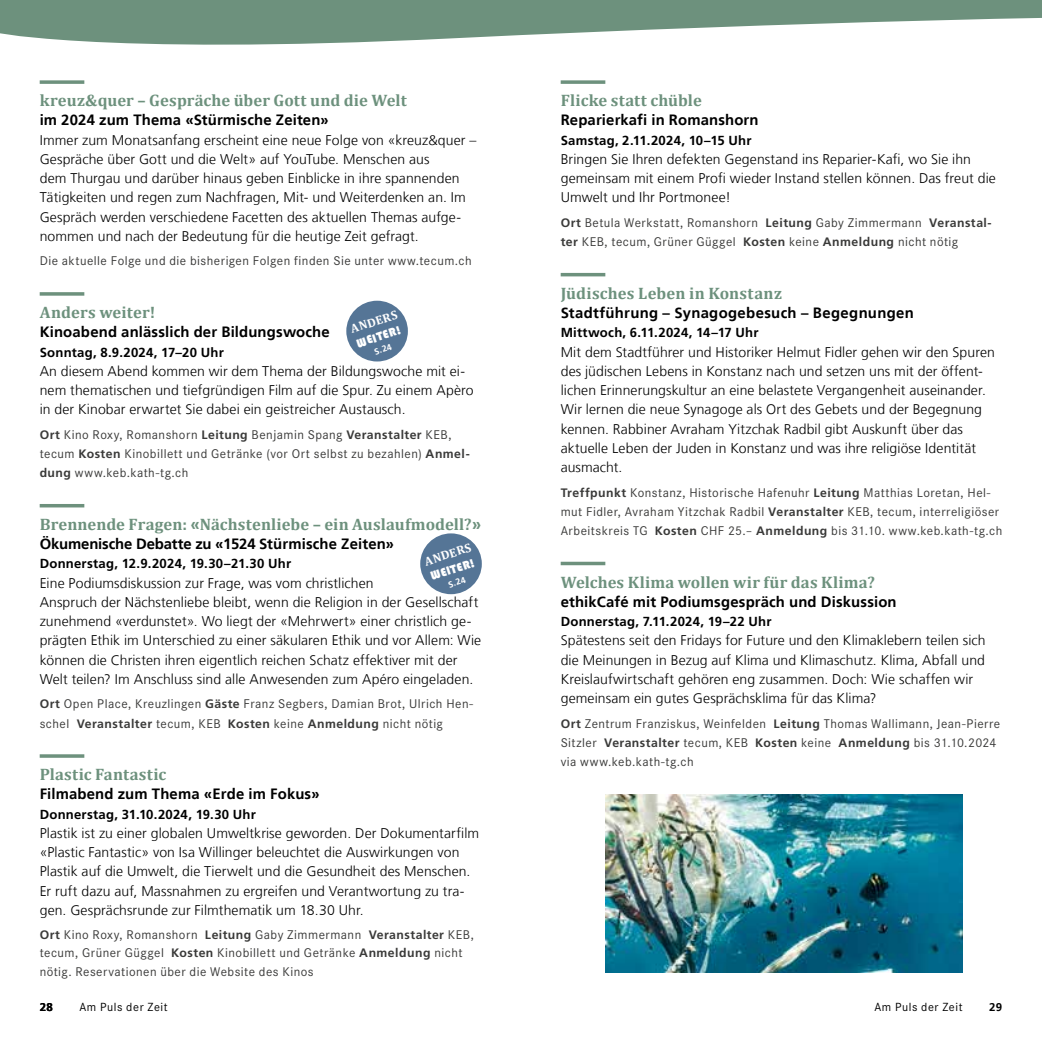
<style>
.page{position:relative;width:1042px;height:1042px;background:#fff}
.page>*{position:absolute;margin:0;border:0;box-sizing:border-box;transform-origin:0 0}
.t1{font:700 16.62px "Cambria";letter-spacing:.01em;color:#6d917d}
.t2{font:700 14.88px "Frutiger";letter-spacing:.01em;color:#000}
.t3{font:300 14px/19.2px "Frutiger";letter-spacing:.01em;color:#000}
.t4{font:13.12px/19.2px "Corporate S";letter-spacing:.035em;color:#3a3a39}
.t5{font:700 13.12px "Frutiger LT Pro";letter-spacing:.015em;color:#000}
.t6{font:12.25px "Corporate S";letter-spacing:.045em;color:#000}
.t7{font:12.25px "Bauhaus 93";color:#fff}
.t8{font:700 12.25px "Cambria";color:#fff}
.t9{font:700 11.38px "Frutiger";color:#000}
.t10{font:700 8.75px "Frutiger";color:#fff}
.s1{font-family:"Frutiger LT Pro"}
.s2{font-family:"Frutiger LT Pro";font-weight:700;font-size:12.25px}
.s3{font-family:"Frutiger"}
</style>
<div class="page">
<svg style="left:0;top:0;width:1042px;height:45px;fill:#6d917d"></svg>
<svg style="left:40px;top:80px;width:44px;height:4px"></svg>
<svg style="left:40px;top:292px;width:44px;height:4px"></svg>
<hr style="left:40px;top:504px;width:44px;height:3px;background:#6d917d">
<svg style="left:40px;top:754px;width:44px;height:4px"></svg>
<svg style="left:561px;top:80px;width:44px;height:4px"></svg>
<hr style="left:561px;top:273px;width:44px;height:3px;background:#6d917d">
<hr style="left:561px;top:562px;width:44px;height:3px;background:#6d917d">
<img style="left:605px;top:794px;width:357px;height:178px">
<div style="left:346px;top:301px;width:62px;height:60px;background:#557596;border-radius:50%"></div>
<div style="left:420px;top:533px;width:62px;height:61px;background:#557596;border-radius:50%"></div>
<p class="t1" style="left:40px;top:89px;width:368px">kreuz&amp;quer – Gespräche über Gott und die Welt</p>
<p class="t2" style="left:40px;top:112px;width:291px">im 2024 zum Thema <span class="s1">«</span>Stürmische Zeiten<span class="s1">»</span></p>
<p class="t3" style="left:40px;top:130px;width:438px">Immer zum Monatsanfang erscheint eine neue Folge von «kreuz&amp;quer – Gespräche über Gott und die Welt» auf YouTube. Menschen aus<br>dem Thurgau und darüber hinaus geben Einblicke in ihre spannenden Tätigkeiten und regen zum Nachfragen, Mit- und Weiterdenken an. Im Gespräch werden verschiedene Facetten des aktuellen Themas aufge&shy;nommen und nach der Bedeutung für die heutige Zeit gefragt.</p>
<p class="t4" style="left:40px;top:252px;width:433px">Die aktuelle Folge und die bisherigen Folgen finden Sie unter www.tecum.ch</p>
<p class="t1" style="left:40px;top:301px;width:117px">Anders weiter!</p>
<p class="t2" style="left:40px;top:323px;width:292px">Kinoabend anlässlich der Bildungswoche</p>
<p class="t5" style="left:40px;top:344px;width:186px">Sonntag, 8.9.2024, 17–20 Uhr</p>
<p class="t3" style="left:40px;top:361px;width:435px">An diesem Abend kommen wir dem Thema der Bildungswoche mit ei&shy;nem thematischen und tiefgründigen Film auf die Spur. Zu einem Apèro in der Kinobar erwartet Sie dabei ein geistreicher Austausch.</p>
<p class="t4" style="left:40px;top:425px;width:431px"><span class="s2">Ort</span> Kino Roxy, Romanshorn <span class="s2">Leitung</span> Benjamin Spang <span class="s2">Veranstalter</span> KEB, tecum <span class="s2">Kosten</span> Kinobillett und Getränke (vor Ort selbst zu bezahlen) <span class="s2">Anmel&shy;dung</span> www.keb.kath-tg.ch</p>
<p class="t1" style="left:40px;top:512px;width:443px">Brennende Fragen: <span class="s3">«</span>Nächstenliebe – ein Auslaufmodell?<span class="s3">»</span></p>
<p class="t2" style="left:40px;top:535px;width:356px">Ökumenische Debatte zu <span class="s1">«</span>1524 Stürmische Zeiten<span class="s1">»</span></p>
<p class="t5" style="left:40px;top:556px;width:253px">Donnerstag, 12.9.2024, 19.30–21.30 Uhr</p>
<p class="t3" style="left:40px;top:573px;width:443px">Eine Podiumsdiskussion zur Frage, was vom christlichen<br>Anspruch der Nächstenliebe bleibt, wenn die Religion in der Gesellschaft zunehmend «verdunstet». Wo liegt der «Mehrwert» einer christlich ge&shy;prägten Ethik im Unterschied zu einer säkularen Ethik und vor Allem: Wie können die Christen ihren eigentlich reichen Schatz effektiver mit der Welt teilen? Im Anschluss sind alle Anwesenden zum Apéro eingeladen.</p>
<p class="t4" style="left:40px;top:694px;width:435px"><span class="s2">Ort</span> Open Place, Kreuzlingen <span class="s2">Gäste</span> Franz Segbers, Damian Brot, Ulrich Hen&shy;schel <span class="s2">Veranstalter</span> tecum, KEB <span class="s2">Kosten</span> keine <span class="s2">Anmeldung</span> nicht nötig</p>
<p class="t1" style="left:40px;top:763px;width:128px">Plastic Fantastic</p>
<p class="t2" style="left:40px;top:785px;width:281px">Filmabend zum Thema <span class="s1">«</span>Erde im Fokus<span class="s1">»</span></p>
<p class="t5" style="left:40px;top:806px;width:218px">Donnerstag, 31.10.2024, 19.30 Uhr</p>
<p class="t3" style="left:40px;top:823px;width:441px">Plastik ist zu einer globalen Umweltkrise geworden. Der Dokumentarfilm «Plastic Fantastic» von Isa Willinger beleuchtet die Auswirkungen von Plastik auf die Umwelt, die Tierwelt und die Gesundheit des Menschen.<br>Er ruft dazu auf, Massnahmen zu ergreifen und Verantwortung zu tra&shy;gen. Gesprächsrunde zur Filmthematik um 18.30 Uhr.</p>
<p class="t4" style="left:40px;top:926px;width:436px;line-height:17.5px"><span class="s2">Ort</span> Kino Roxy, Romanshorn <span class="s2">Leitung</span> Gaby Zimmermann <span class="s2">Veranstalter</span> KEB, tecum, Grüner Güggel <span class="s2">Kosten</span> Kinobillett und Getränke <span class="s2">Anmeldung</span> nicht</p>
<p class="t4" style="left:40px;top:962px;width:275px">nötig. Reservationen über die Website des Kinos</p>
<p class="t8" style="left:348px;top:321px;width:50px;rotate:-18deg">ANDERS</p>
<p class="t7" style="left:355px;top:337px;width:48px;rotate:-18deg">WEITER!</p>
<p class="t10" style="left:373px;top:347px;width:20px;rotate:-18deg">S.24</p>
<p class="t8" style="left:422px;top:553px;width:50px;rotate:-18deg">ANDERS</p>
<p class="t7" style="left:429px;top:570px;width:48px;rotate:-18deg">WEITER!</p>
<p class="t10" style="left:447px;top:580px;width:20px;rotate:-18deg">S.24</p>
<p class="t1" style="left:561px;top:89px;width:143px">Flicke statt chüble</p>
<p class="t2" style="left:561px;top:112px;width:199px">Reparierkafi in Romanshorn</p>
<p class="t5" style="left:561px;top:132px;width:192px">Samstag, 2.11.2024, 10–15 Uhr</p>
<p class="t3" style="left:561px;top:150px;width:437px">Bringen Sie Ihren defekten Gegenstand ins Reparier-Kafi, wo Sie ihn gemeinsam mit einem Profi wieder Instand stellen können. Das freut die<br>Umwelt und Ihr Portmonee!</p>
<p class="t4" style="left:561px;top:213px;width:432px"><span class="s2">Ort</span> Betula Werkstatt, Romanshorn <span class="s2">Leitung</span> Gaby Zimmermann <span class="s2">Veranstal&shy;ter</span> KEB, tecum, Grüner Güggel <span class="s2">Kosten</span> keine <span class="s2">Anmeldung</span> nicht nötig</p>
<p class="t1" style="left:561px;top:281px;width:223px">Jüdisches Leben in Konstanz</p>
<p class="t2" style="left:561px;top:304px;width:355px">Stadtführung – Synagogebesuch – Begegnungen</p>
<p class="t5" style="left:561px;top:325px;width:199px">Mittwoch, 6.11.2024, 14–17 Uhr</p>
<p class="t3" style="left:561px;top:342px;width:436px">Mit dem Stadtführer und Historiker Helmut Fidler gehen wir den Spuren des jüdischen Lebens in Konstanz nach und setzen uns mit der öffent&shy;lichen Erinnerungskultur an eine belastete Vergangenheit auseinander.<br>Wir lernen die neue Synagoge als Ort des Gebets und der Begegnung kennen. Rabbiner Avraham Yitzchak Radbil gibt Auskunft über das aktuelle Leben der Juden in Konstanz und was ihre religiöse Identität ausmacht.</p>
<p class="t4" style="left:561px;top:483px;width:443px"><span class="s2">Treffpunkt</span> Konstanz, Historische Hafenuhr <span class="s2">Leitung</span> Matthias Loretan, Hel&shy;mut Fidler, Avraham Yitzchak Radbil <span class="s2">Veranstalter</span> KEB, tecum, interreligiöser<br>Arbeitskreis TG <span class="s2">Kosten</span> CHF 25.– <span class="s2">Anmeldung</span> bis 31.10. www.keb.kath-tg.ch</p>
<p class="t1" style="left:561px;top:570px;width:316px">Welches Klima wollen wir für das Klima?</p>
<p class="t2" style="left:561px;top:593px;width:337px">ethikCafé mit Podiumsgespräch und Diskussion</p>
<p class="t5" style="left:561px;top:614px;width:212px">Donnerstag, 7.11.2024, 19–22 Uhr</p>
<p class="t3" style="left:561px;top:631px;width:426px">Spätestens seit den Fridays for Future und den Klimaklebern teilen sich die Meinungen in Bezug auf Klima und Klimaschutz. Klima, Abfall und Kreislaufwirtschaft gehören eng zusammen. Doch: Wie schaffen wir gemeinsam ein gutes Gesprächsklima für das Klima?</p>
<p class="t4" style="left:561px;top:714px;width:441px"><span class="s2">Ort</span> Zentrum Franziskus, Weinfelden <span class="s2">Leitung</span> Thomas Wallimann, Jean-Pierre<br>Sitzler <span class="s2">Veranstalter</span> tecum, KEB <span class="s2">Kosten</span> keine <span class="s2">Anmeldung</span> bis 31.10.2024 via www.keb.kath-tg.ch</p>
<p class="t9" style="left:40px;top:1000px;width:15px">28</p>
<p class="t6" style="left:79px;top:1000px;width:90px">Am Puls der Zeit</p>
<p class="t6" style="left:874px;top:1000px;width:90px">Am Puls der Zeit</p>
<p class="t9" style="left:989px;top:1000px;width:15px">29</p>
</div>
